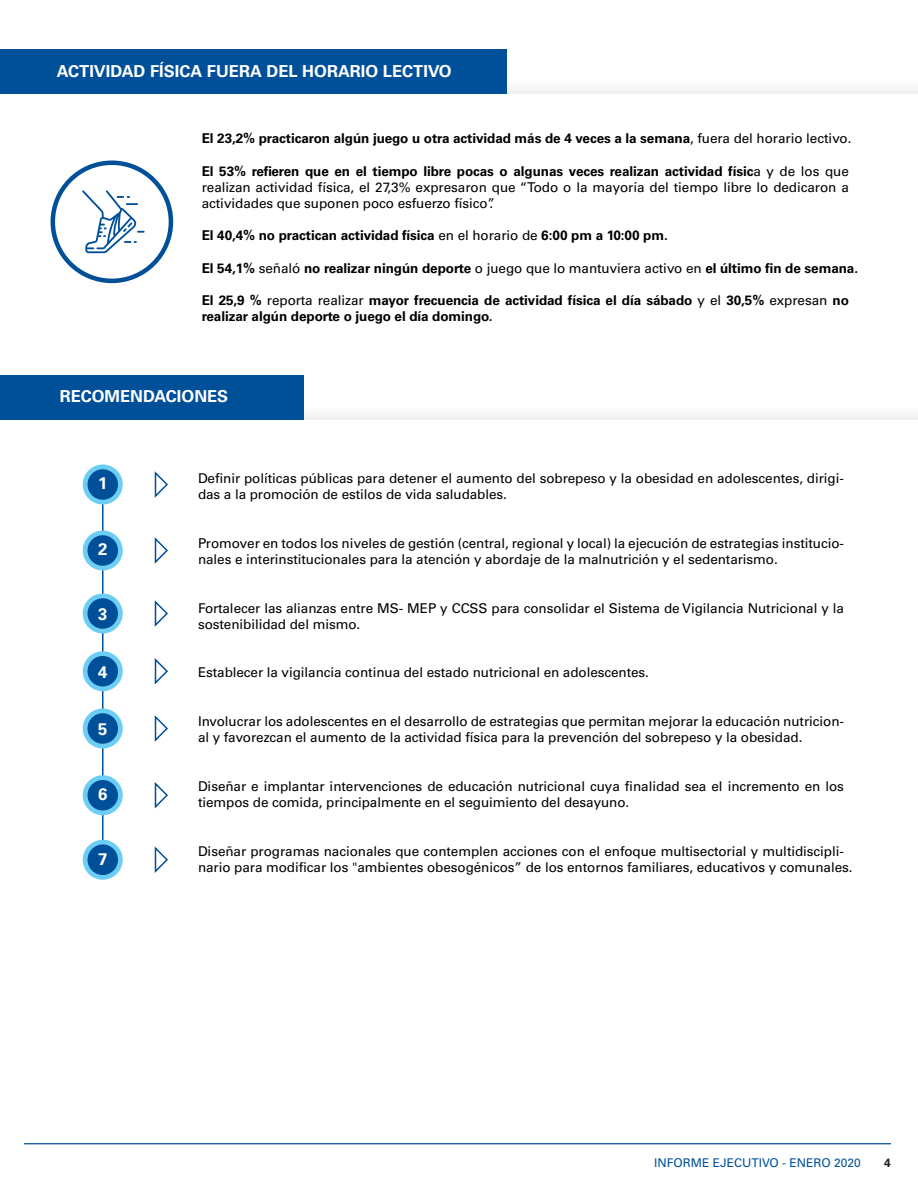
<style>
.page{position:relative;width:918px;height:1188px;background:#fff}
.page>*{position:absolute;margin:0;border:0;box-sizing:border-box;transform-origin:0 0}
.t1{font:700 16.8px "Univers LT Std";color:#fff}
.t2{font:700 16.5px "Univers LT Std";color:#fff}
.t3{font:13.5px/16.2px "Univers LT Std";letter-spacing:-.005em;color:#000}
.t4{font:700 13.5px/16.2px "Univers LT Std";letter-spacing:-.005em;color:#000}
.t5{font:12px "Univers LT Std";color:#004f99}
.t6{font:700 12px "Univers LT Std";color:#231f20}
.s1{font-weight:400}
.s2{font-weight:700}
</style>
<div class="page">
<hr style="left:102px;top:484px;width:2px;height:382px;background:#004f99">
<div style="left:83px;top:594px;width:40px;height:39px;background:#6dcef5;border-radius:50%"></div>
<div style="left:83px;top:465px;width:40px;height:39px;background:#6dcef5;border-radius:50%"></div>
<div style="left:83px;top:531px;width:40px;height:39px;background:#6dcef5;border-radius:50%"></div>
<div style="left:83px;top:651px;width:40px;height:40px;background:#6dcef5;border-radius:50%"></div>
<div style="left:83px;top:708px;width:40px;height:40px;background:#6dcef5;border-radius:50%"></div>
<svg style="left:83px;top:775px;width:40px;height:40px"></svg>
<div style="left:0;top:375px;width:304px;height:44px;background:#004f99"></div>
<div style="left:0;top:49px;width:507px;height:44px;background:#004f99"></div>
<hr style="left:24px;top:1143px;width:867px;height:1px;background:#004f99">
<div style="left:87px;top:469px;width:31px;height:31px;background:#004f99;border-radius:50%"></div>
<div style="left:87px;top:535px;width:31px;height:31px;background:#004f99;border-radius:50%"></div>
<div style="left:87px;top:598px;width:31px;height:31px;background:#004f99;border-radius:50%"></div>
<div style="left:87px;top:656px;width:31px;height:31px;background:#004f99;border-radius:50%"></div>
<div style="left:87px;top:713px;width:31px;height:31px;background:#004f99;border-radius:50%"></div>
<div style="left:87px;top:780px;width:31px;height:30px;background:#004f99;border-radius:50%"></div>
<svg style="left:82px;top:190px;width:63px;height:63px"></svg>
<svg style="left:154px;top:471px;width:14px;height:27px"></svg>
<svg style="left:154px;top:537px;width:14px;height:27px"></svg>
<svg style="left:154px;top:600px;width:14px;height:27px"></svg>
<svg style="left:154px;top:658px;width:14px;height:27px"></svg>
<svg style="left:154px;top:715px;width:14px;height:27px"></svg>
<svg style="left:154px;top:782px;width:14px;height:27px"></svg>
<svg style="left:83px;top:840px;width:40px;height:40px"></svg>
<div style="left:87px;top:845px;width:31px;height:30px;background:#004f99;border-radius:50%"></div>
<svg style="left:154px;top:846px;width:14px;height:27px"></svg>
<div style="left:51px;top:160px;width:122px;height:123px;border:4px solid #004f99;border-radius:50%"></div>
<p class="t2" style="left:57px;top:61px;width:397px">ACTIVIDAD FÍSICA FUERA DEL HORARIO LECTIVO</p>
<p class="t4" style="left:202px;top:130px;width:651px">El 23,2% practicaron algún juego u otra actividad más de 4 veces a la semana<span class="s1">, fuera del horario lectivo.</span></p>
<p class="t3" style="left:202px;top:163px;width:649px;text-align:justify"><span class="s2">El 53% refieren que en el tiempo libre pocas o algunas veces realizan actividad físic</span>a y de los que realizan actividad física, el 27,3% expresaron que “Todo o la mayoría del tiempo libre lo dedicaron a actividades que suponen poco esfuerzo físico”.</p>
<p class="t4" style="left:202px;top:228px;width:468px">El 40,4% no practican actividad física <span class="s1">en el horario de</span> 6:00 pm a 10:00 pm.</p>
<p class="t4" style="left:202px;top:260px;width:658px">El 54,1% <span class="s1">señaló</span> no realizar ningún deporte <span class="s1">o juego que lo mantuviera activo en</span> el último fin de semana.</p>
<p class="t4" style="left:202px;top:292px;width:649px">El 25,9 % <span class="s1">reporta realizar</span> mayor frecuencia de actividad física el día sábado <span class="s1">y el</span> 30,5% <span class="s1">expresan</span> no realizar algún deporte o juego el día domingo.</p>
<p class="t2" style="left:60px;top:387px;width:170px">RECOMENDACIONES</p>
<p class="t1" style="left:98px;top:474px;width:11px">1</p>
<p class="t1" style="left:98px;top:540px;width:11px">2</p>
<p class="t1" style="left:98px;top:604px;width:11px">3</p>
<p class="t1" style="left:98px;top:662px;width:11px">4</p>
<p class="t1" style="left:98px;top:719px;width:11px">5</p>
<p class="t1" style="left:98px;top:784px;width:11px">6</p>
<p class="t1" style="left:98px;top:849px;width:11px">7</p>
<p class="t3" style="left:198px;top:470px;width:648px">Definir políticas públicas para detener el aumento del sobrepeso y la obesidad en adolescentes, dirigi&shy;das a la promoción de estilos de vida saludables.</p>
<p class="t3" style="left:198px;top:535px;width:648px">Promover en todos los niveles de gestión (central, regional y local) la ejecución de estrategias institucio&shy;nales e interinstitucionales para la atención y abordaje de la malnutrición y el sedentarismo.</p>
<p class="t3" style="left:198px;top:600px;width:648px">Fortalecer las alianzas entre MS- MEP y CCSS para consolidar el Sistema de Vigilancia Nutricional y la sostenibilidad del mismo.</p>
<p class="t3" style="left:198px;top:665px;width:453px">Establecer la vigilancia continua del estado nutricional en adolescentes.</p>
<p class="t3" style="left:198px;top:713px;width:648px">Involucrar los adolescentes en el desarrollo de estrategias que permitan mejorar la educación nutricion&shy;al y favorezcan el aumento de la actividad física para la prevención del sobrepeso y la obesidad.</p>
<p class="t3" style="left:198px;top:778px;width:647px">Diseñar e implantar intervenciones de educación nutricional cuya finalidad sea el incremento en los tiempos de comida, principalmente en el seguimiento del desayuno.</p>
<p class="t3" style="left:198px;top:843px;width:656px">Diseñar programas nacionales que contemplen acciones con el enfoque multisectorial y multidiscipli&shy;nario para modificar los "ambientes obesogénicos” de los entornos familiares, educativos y comunales.</p>
<p class="t5" style="left:654px;top:1156px;width:208px">INFORME EJECUTIVO - ENERO 2020</p>
<p class="t6" style="left:884px;top:1156px;width:8px">4</p>
</div>
